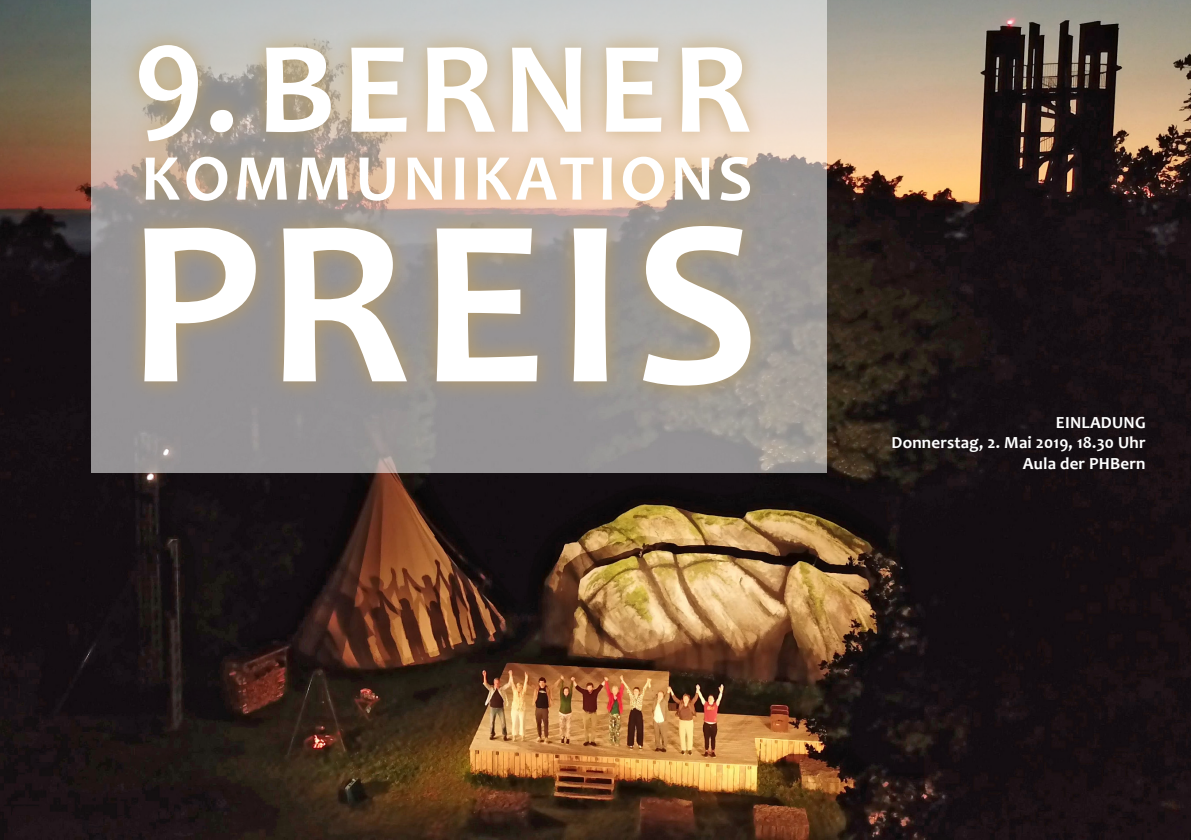
<style>
.page{position:relative;width:1191px;height:840px;background:#fff}
.page>*{position:absolute;margin:0;border:0;box-sizing:border-box;transform-origin:0 0}
.t1{font:700 240.2px "Candara";letter-spacing:.04em;color:#fff}
.t2{font:700 132px "Candara";letter-spacing:.045em;color:#fff}
.t3{font:700 66px "Candara";letter-spacing:.06em;color:#fff}
.t4{font:700 17px "Candara";letter-spacing:.01em;color:#fff}
.s1{font-size:133.8px}
</style>
<div class="page">
<img style="left:0;top:0;width:1191px;height:839px">
<svg style="left:91px;top:0;width:735px;height:472px;background:#a9a5a4"></svg>
<div style="left:119px;top:25px;width:652px;height:381px;background:#c4a15d;opacity:.85"></div>
<p class="t2" style="left:133px;top:9px;width:619px"><span class="s1">9.</span>BERNER</p>
<p class="t3" style="left:141px;top:138px;width:613px">KOMMUNIKATIONS</p>
<p class="t1" style="left:127px;top:158px;width:633px">PREIS</p>
<p class="t4" style="left:1056px;top:412px;width:91px">EINLADUNG</p>
<p class="t4" style="left:891px;top:431px;width:255px">Donnerstag, 2. Mai 2019, 18.30 Uhr</p>
<p class="t4" style="left:1022px;top:452px;width:124px">Aula der PHBern</p>
</div>
